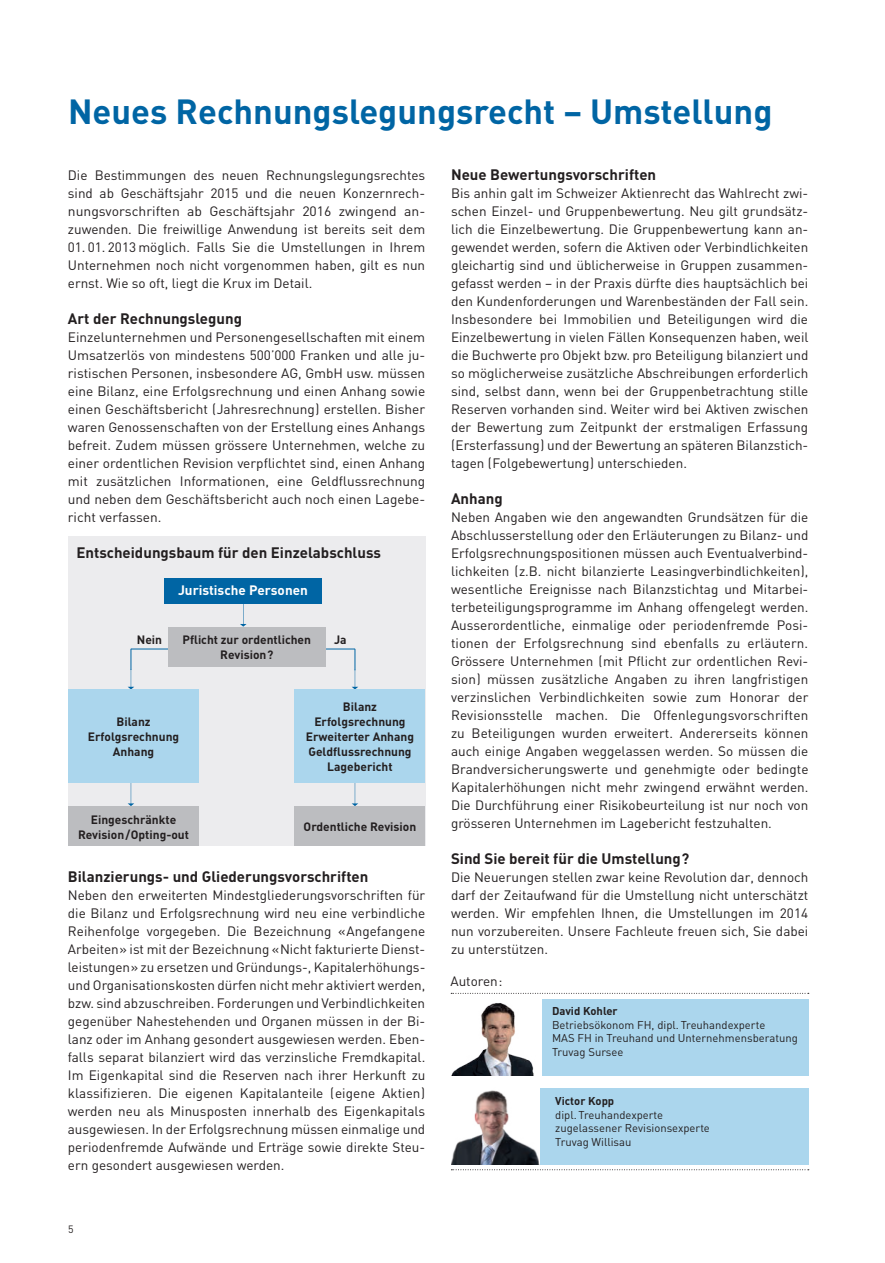
<style>
.page{position:relative;width:885px;height:1263px;background:#fff}
.page>*{position:absolute;margin:0;border:0;box-sizing:border-box;transform-origin:0 0}
.t1{font:700 34.5px "DIN";color:#0065a4}
.Subtitel{font:700 15px "DIN";color:#231f20}
.Lauftext{font:13.5px/18px "DIN";color:#231f20;text-align:justify}
.Subtitel-2{font:700 13.5px "DIN";color:#fff}
.Subtitel-3{font:700 12px/15px "DIN";color:#231f20;text-align:center}
.t2{font:11.25px "DIN";color:#231f20}
.t3{font:700 11.25px "DIN";color:#231f20}
.t4{font:10.5px "DIN";color:#231f20}
</style>
<div class="page">
<div style="left:68px;top:536px;width:357px;height:310px;background:#ececee"></div>
<div style="left:537px;top:999px;width:271px;height:77px;background:#abd6ed"></div>
<svg style="left:451px;top:993px;width:357px;height:1px"></svg>
<img style="left:451px;top:999px;width:90px;height:77px">
<div style="left:539px;top:1088px;width:269px;height:76px;background:#abd6ed"></div>
<svg style="left:451px;top:1169px;width:357px;height:1px"></svg>
<img style="left:451px;top:1090px;width:88px;height:74px">
<svg style="left:351px;top:783px;width:7px;height:23px"></svg>
<svg style="left:351px;top:649px;width:7px;height:40px"></svg>
<svg style="left:240px;top:604px;width:6px;height:23px"></svg>
<div style="left:164px;top:578px;width:157px;height:26px;background:#0065a4"></div>
<div style="left:68px;top:806px;width:131px;height:40px;background:#bcbdc0"></div>
<div style="left:294px;top:806px;width:131px;height:40px;background:#bcbdc0"></div>
<hr style="left:131px;top:649px;width:224px;height:1px;background:#0065a4">
<svg style="left:128px;top:783px;width:6px;height:23px"></svg>
<svg style="left:128px;top:649px;width:6px;height:40px"></svg>
<div style="left:168px;top:627px;width:157px;height:40px;background:#bcbdc0"></div>
<div style="left:68px;top:689px;width:131px;height:94px;background:#abd6ed"></div>
<div style="left:294px;top:689px;width:131px;height:94px;background:#abd6ed"></div>
<p class="t1" style="left:68px;top:89px;width:706px">Neues Rechnungslegungsrecht – Umstellung</p>
<p class="Lauftext" style="left:68px;top:166px;width:359px">Die Bestimmungen des neuen Rechnungslegungsrechtes sind ab Geschäftsjahr 2015 und die neuen Konzernrech&shy;nungsvorschriften ab Geschäftsjahr 2016 zwingend an&shy;zuwenden. Die freiwillige Anwendung ist bereits seit dem</p>
<p class="Lauftext" style="left:68px;top:238px;width:359px">01. 01. 2013 möglich. Falls Sie die Umstellungen in Ihrem Unternehmen noch nicht vorgenommen haben, gilt es nun ernst. Wie so oft, liegt die Krux im Detail.</p>
<p class="Subtitel" style="left:68px;top:309px;width:176px">Art der Rechnungslegung</p>
<p class="Lauftext" style="left:68px;top:328px;width:359px">Einzelunternehmen und Personengesellschaften mit einem Umsatzerlös von mindestens 500’000 Franken und alle ju&shy;ristischen Personen, insbesondere AG, GmbH usw. müssen eine Bilanz, eine Erfolgsrechnung und einen Anhang sowie einen Geschäftsbericht (Jahresrechnung) erstellen. Bisher waren Genossenschaften von der Erstellung eines Anhangs befreit. Zudem müssen grössere Unternehmen, welche zu einer ordentlichen Revision verpflichtet sind, einen Anhang mit zusätzlichen Informationen, eine Geldflussrechnung und neben dem Geschäftsbericht auch noch einen Lagebe&shy;richt verfassen.</p>
<p class="Subtitel" style="left:76px;top:543px;width:306px">Entscheidungsbaum für den Einzelabschluss</p>
<p class="Subtitel" style="left:451px;top:165px;width:207px">Neue Bewertungsvorschriften</p>
<p class="Lauftext" style="left:451px;top:184px;width:359px">Bis anhin galt im Schweizer Aktienrecht das Wahlrecht zwi&shy;schen Einzel- und Gruppenbewertung. Neu gilt grundsätz&shy;lich die Einzelbewertung. Die Gruppenbewertung kann an&shy;gewendet werden, sofern die Aktiven oder Verbindlichkeiten gleichartig sind und üblicherweise in Gruppen zusammen&shy;gefasst werden – in der Praxis dürfte dies hauptsächlich bei den Kundenforderungen und Warenbeständen der Fall sein.<br>Insbesondere bei Immobilien und Beteiligungen wird die Einzelbewertung in vielen Fällen Konsequenzen haben, weil die Buchwerte pro Objekt bzw. pro Beteiligung bilanziert und so möglicherweise zusätzliche Abschreibungen erforderlich sind, selbst dann, wenn bei der Gruppenbetrachtung stille Reserven vorhanden sind. Weiter wird bei Aktiven zwischen der Bewertung zum Zeitpunkt der erstmaligen Erfassung (Ersterfassung) und der Bewertung an späteren Bilanzstich&shy;tagen (Folgebewertung) unterschieden.</p>
<p class="Subtitel" style="left:451px;top:489px;width:53px">Anhang</p>
<p class="Lauftext" style="left:451px;top:508px;width:359px">Neben Angaben wie den angewandten Grundsätzen für die Abschlusserstellung oder den Erläuterungen zu Bilanz- und Erfolgsrechnungspositionen müssen auch Eventualverbind&shy;lichkeiten (z.B. nicht bilanzierte Leasingverbindlichkeiten), wesentliche Ereignisse nach Bilanzstichtag und Mitarbei&shy;terbeteiligungsprogramme im Anhang offengelegt werden.<br>Ausserordentliche, einmalige oder periodenfremde Posi&shy;tionen der Erfolgsrechnung sind ebenfalls zu erläutern.<br>Grössere Unternehmen (mit Pflicht zur ordentlichen Revi&shy;sion) müssen zusätzliche Angaben zu ihren langfristigen verzinslichen Verbindlichkeiten sowie zum Honorar der Revisionsstelle machen. Die Offenlegungsvorschriften zu Beteiligungen wurden erweitert. Andererseits können auch einige Angaben weggelassen werden. So müssen die Brandversicherungswerte und genehmigte oder bedingte Kapitalerhöhungen nicht mehr zwingend erwähnt werden.<br>Die Durchführung einer Risikobeurteilung ist nur noch von grösseren Unternehmen im Lagebericht festzuhalten.</p>
<p class="Subtitel" style="left:451px;top:849px;width:240px">Sind Sie bereit für die Umstellung?</p>
<p class="Lauftext" style="left:451px;top:868px;width:359px">Die Neuerungen stellen zwar keine Revolution dar, dennoch darf der Zeitaufwand für die Umstellung nicht unterschätzt werden. Wir empfehlen Ihnen, die Umstellungen im 2014 nun vorzubereiten. Unsere Fachleute freuen sich, Sie dabei zu unterstützen.</p>
<p class="Subtitel-2" style="left:178px;top:581px;width:131px">Juristische Personen</p>
<p class="Subtitel-3" style="left:182px;top:632px;width:130px">Pflicht zur ordentlichen<br>Revision?</p>
<p class="Subtitel-3" style="left:137px;top:632px;width:27px">Nein</p>
<p class="Subtitel-3" style="left:334px;top:632px;width:14px">Ja</p>
<p class="Subtitel-3" style="left:343px;top:699px;width:36px">Bilanz</p>
<p class="Subtitel-3" style="left:314px;top:714px;width:93px">Erfolgsrechnung</p>
<p class="Subtitel-3" style="left:306px;top:729px;width:110px">Erweiterter Anhang</p>
<p class="Subtitel-3" style="left:308px;top:744px;width:105px">Geldflussrechnung</p>
<p class="Subtitel-3" style="left:327px;top:759px;width:67px">Lagebericht</p>
<p class="Subtitel-3" style="left:116px;top:714px;width:36px">Bilanz</p>
<p class="Subtitel-3" style="left:88px;top:729px;width:93px">Erfolgsrechnung</p>
<p class="Subtitel-3" style="left:113px;top:744px;width:43px">Anhang</p>
<p class="Subtitel-3" style="left:91px;top:811px;width:87px">Eingeschränkte</p>
<p class="Subtitel-3" style="left:78px;top:826px;width:113px">Revision/Opting-out</p>
<p class="Subtitel-3" style="left:303px;top:819px;width:114px">Ordentliche Revision</p>
<p class="Subtitel" style="left:68px;top:867px;width:302px">Bilanzierungs- und Gliederungsvorschriften</p>
<p class="Lauftext" style="left:68px;top:886px;width:359px">Neben den erweiterten Mindestgliederungsvorschriften für die Bilanz und Erfolgsrechnung wird neu eine verbindliche Reihenfolge vorgegeben. Die Bezeichnung «Angefangene Arbeiten» ist mit der Bezeichnung «Nicht fakturierte Dienst&shy;leistungen» zu ersetzen und Gründungs-, Kapitalerhöhungs&shy;und Organisationskosten dürfen nicht mehr aktiviert werden, bzw. sind abzuschreiben. Forderungen und Verbindlichkeiten gegenüber Nahestehenden und Organen müssen in der Bi&shy;lanz oder im Anhang gesondert ausgewiesen werden. Eben&shy;falls separat bilanziert wird das verzinsliche Fremdkapital.<br>Im Eigenkapital sind die Reserven nach ihrer Herkunft zu klassifizieren. Die eigenen Kapitalanteile (eigene Aktien) werden neu als Minusposten innerhalb des Eigenkapitals ausgewiesen. In der Erfolgsrechnung müssen einmalige und periodenfremde Aufwände und Erträge sowie direkte Steu&shy;ern gesondert ausgewiesen werden.</p>
<p class="Lauftext" style="left:450px;top:972px;width:53px">Autoren:</p>
<p class="t3" style="left:552px;top:1004px;width:67px">David Kohler</p>
<p class="t2" style="left:552px;top:1018px;width:215px">Betriebsökonom FH, dipl. Treuhandexperte</p>
<p class="t2" style="left:552px;top:1031px;width:247px">MAS FH in Treuhand und Unternehmensberatung</p>
<p class="t2" style="left:552px;top:1045px;width:73px">Truvag Sursee</p>
<p class="t3" style="left:555px;top:1094px;width:60px">Victor Kopp</p>
<p class="t2" style="left:555px;top:1108px;width:109px">dipl. Treuhandexperte</p>
<p class="t2" style="left:555px;top:1121px;width:156px">zugelassener Revisionsexperte</p>
<p class="t2" style="left:555px;top:1135px;width:78px">Truvag Willisau</p>
<p class="t4" style="left:68px;top:1222px;width:7px">5</p>
</div>
